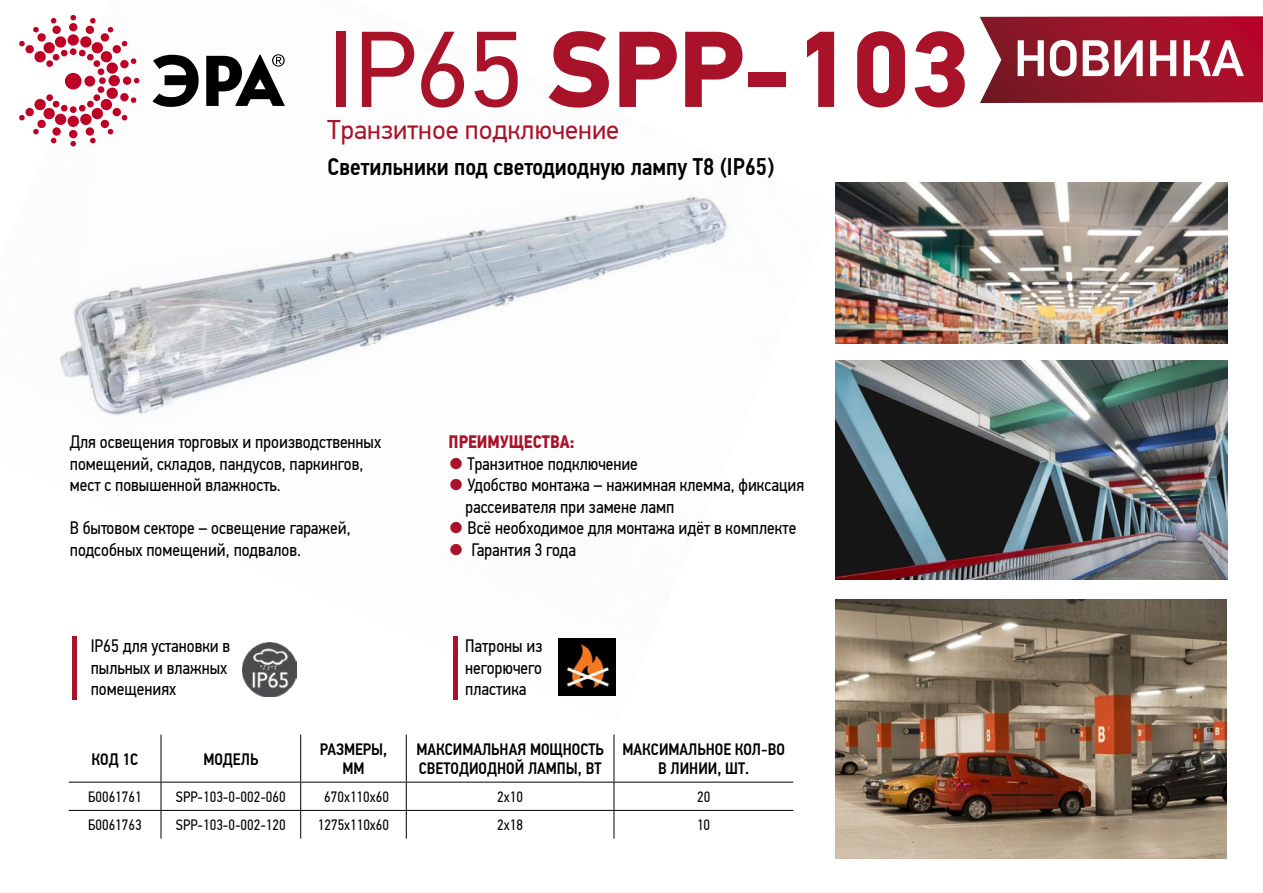
<style>
.page{position:relative;width:1263px;height:893px;background:#fff}
.page>*{position:absolute;margin:0;border:0;box-sizing:border-box;transform-origin:0 0}
.t1{font:700 108px "PF Din Text Pro";color:#a9132a}
.t2{font:500 51.45px "PF Din Text Pro";color:#fff}
.t3{font:27px "PF Din Text Pro";color:#a9132a}
.t4{font:500 24px "PF Din Text Cond Pro";color:#000}
.t5{font:18px/21.6px "PF Din Text Cond Pro";color:#000}
.t6{font:700 18px "PF Din Text Cond Pro";color:#a9132a}
.t7{font:500 16.5px/18.1px "PF Din Text Cond Pro";color:#000;text-align:center}
.t8{font:15px "PF Din Text Cond Pro";color:#000}
.s1{font-weight:400}
.s2{color:#a9132a}
</style>
<div class="page">
<img style="left:59px;top:14px;width:777px;height:708px">
<svg style="left:152px;top:55px;width:47px;height:52px"></svg>
<svg style="left:19px;top:15px;width:120px;height:131px"></svg>
<svg style="left:206px;top:54px;width:79px;height:52px"></svg>
<svg style="left:980px;top:16px;width:283px;height:87px;background:#9d1e32"></svg>
<img style="left:558px;top:639px;width:57px;height:56px">
<hr style="left:161px;top:735px;width:1px;height:47px;background:#000">
<hr style="left:300px;top:735px;width:1px;height:47px;background:#000">
<hr style="left:406px;top:735px;width:1px;height:47px;background:#000">
<hr style="left:614px;top:735px;width:1px;height:47px;background:#000">
<hr style="left:69px;top:782px;width:92px;height:1px;background:#000">
<hr style="left:161px;top:782px;width:140px;height:1px;background:#000">
<hr style="left:301px;top:782px;width:105px;height:1px;background:#000">
<hr style="left:406px;top:782px;width:208px;height:1px;background:#000">
<hr style="left:614px;top:782px;width:179px;height:1px;background:#000">
<hr style="left:69px;top:810px;width:92px;height:1px;background:#000">
<hr style="left:161px;top:810px;width:140px;height:1px;background:#000">
<svg style="left:161px;top:782px;width:1px;height:57px"></svg>
<hr style="left:301px;top:810px;width:105px;height:1px;background:#000">
<svg style="left:300px;top:782px;width:1px;height:57px"></svg>
<hr style="left:406px;top:810px;width:208px;height:1px;background:#000">
<svg style="left:406px;top:782px;width:1px;height:57px"></svg>
<hr style="left:614px;top:810px;width:179px;height:1px;background:#000">
<svg style="left:614px;top:782px;width:1px;height:57px"></svg>
<img style="left:836px;top:183px;width:392px;height:160px">
<img style="left:836px;top:360px;width:392px;height:219px">
<img style="left:836px;top:599px;width:390px;height:260px">
<img style="left:243px;top:642px;width:54px;height:54px">
<hr style="left:72px;top:637px;width:4px;height:63px;background:#a9132a">
<hr style="left:453px;top:637px;width:4px;height:63px;background:#a9132a">
<h1 class="t1" style="left:328px;top:4px;width:643px"><span class="s1">IP65</span> SPP-103</h1>
<h3 class="t3" style="left:328px;top:114px;width:293px">Транзитное подключение</h3>
<h3 class="t4" style="left:328px;top:153px;width:448px">Светильники под светодиодную лампу Т8 (IP65)</h3>
<h2 class="t2" style="left:1014px;top:28px;width:232px">НОВИНКА</h2>
<p class="t5" style="left:70px;top:431px;width:313px">Для освещения торговых и производственных помещений, складов, пандусов, паркингов, мест с повышенной влажность.</p>
<p class="t5" style="left:70px;top:517px;width:282px">В бытовом секторе – освещение гаражей, подсобных помещений, подвалов.</p>
<p class="t6" style="left:449px;top:431px;width:128px">ПРЕИМУЩЕСТВА:</p>
<p class="t5" style="left:449px;top:453px;width:191px"><span class="s2">●</span> Транзитное подключение</p>
<p class="t5" style="left:466px;top:474px;width:340px;text-indent:-17px"><span class="s2">●</span> Удобство монтажа – нажимная клемма, фиксация рассеивателя при замене ламп</p>
<p class="t5" style="left:449px;top:517px;width:349px"><span class="s2">●</span> Всё необходимое для монтажа идёт в комплекте</p>
<p class="t5" style="left:449px;top:539px;width:129px"><span class="s2">●</span> Гарантия 3 года</p>
<p class="t5" style="left:91px;top:635px;width:141px">IP65 для установки в пыльных и влажных помещениях</p>
<p class="t5" style="left:465px;top:635px;width:79px;text-align:justify">Патроны из негорючего пластика</p>
<p class="t7" style="left:91px;top:750px;width:48px">КОД 1С</p>
<p class="t7" style="left:203px;top:750px;width:56px">МОДЕЛЬ</p>
<p class="t7" style="left:320px;top:741px;width:69px">РАЗМЕРЫ,<br>ММ</p>
<p class="t7" style="left:416px;top:741px;width:189px;text-align:left">МАКСИМАЛЬНАЯ МОЩНОСТЬ<br>СВЕТОДИОДНОЙ ЛАМПЫ, ВТ</p>
<p class="t7" style="left:622px;top:741px;width:164px">МАКСИМАЛЬНОЕ КОЛ-ВО<br>В ЛИНИИ, ШТ.</p>
<p class="t8" style="left:88px;top:788px;width:55px">Б0061761</p>
<p class="t8" style="left:176px;top:788px;width:111px">SPP-103-0-002-060</p>
<p class="t8" style="left:324px;top:788px;width:66px">670х110х60</p>
<p class="t8" style="left:497px;top:788px;width:27px">2х10</p>
<p class="t8" style="left:697px;top:788px;width:15px">20</p>
<p class="t8" style="left:88px;top:816px;width:55px">Б0061763</p>
<p class="t8" style="left:176px;top:816px;width:111px">SPP-103-0-002-120</p>
<p class="t8" style="left:318px;top:816px;width:73px">1275х110х60</p>
<p class="t8" style="left:497px;top:816px;width:27px">2х18</p>
<p class="t8" style="left:697px;top:816px;width:15px">10</p>
</div>
